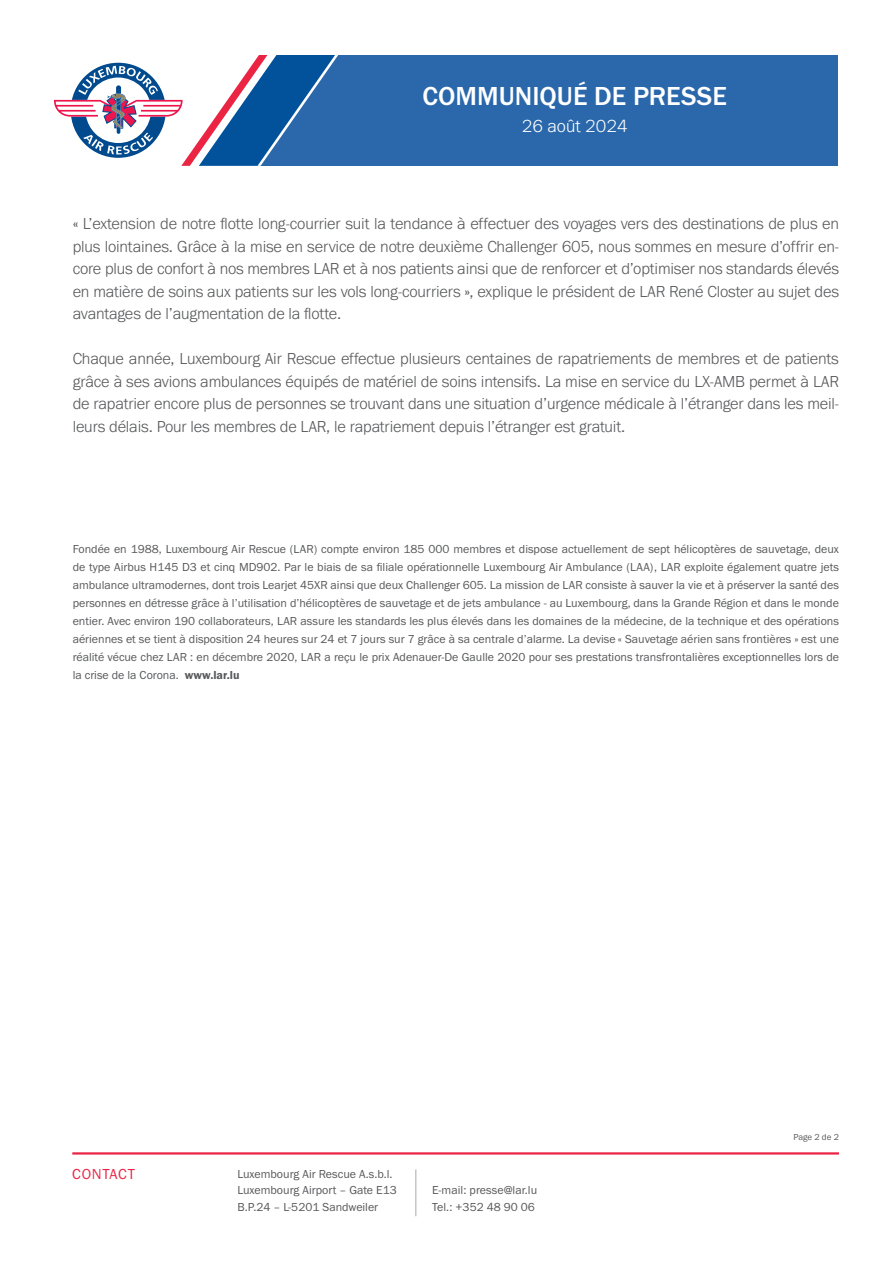
<style>
.page{position:relative;width:893px;height:1263px;background:#fff}
.page>*{position:absolute;margin:0;border:0;box-sizing:border-box;transform-origin:0 0}
.t1{font:500 27px "Franklin Gothic URW";color:#fff}
.t2{font:300 18px "Franklin Gothic URW";color:#fff}
.t3{font:300 16.5px/22.5px "Franklin Gothic URW";letter-spacing:-.01em;color:#57585a;text-align:justify}
.t4{font:15px "Franklin Gothic URW Boo";letter-spacing:.045em;color:#eb2444}
.t5{font:12px/18px "Franklin Gothic URW Boo";color:#57585a;text-align:justify}
.t6{font:9px "Franklin Gothic URW Boo";letter-spacing:-.005em;color:#57585a}
.s1{font-family:"Franklin Gothic URW Dem"}
</style>
<div class="page">
<div style="left:349px;top:55px;width:489px;height:111px;background:#2a68ab"></div>
<svg style="left:54px;top:55px;width:295px;height:111px"></svg>
<hr style="left:416px;top:1169px;width:1px;height:47px;background:#a8a9ad">
<hr style="left:72px;top:1152px;width:767px;height:2px;background:#eb2444">
<p class="t1" style="left:422px;top:79px;width:306px">COMMUNIQUÉ DE PRESSE</p>
<p class="t2" style="left:522px;top:115px;width:107px">26 août 2024</p>
<p class="t3" style="left:73px;top:212px;width:768px">« L’extension de notre flotte long-courrier suit la tendance à effectuer des voyages vers des destinations de plus en plus lointaines. Grâce à la mise en service de notre deuxième Challenger 605, nous sommes en mesure d’offrir en&shy;core plus de confort à nos membres LAR et à nos patients ainsi que de renforcer et d’optimiser nos standards élevés en matière de soins aux patients sur les vols long-courriers », explique le président de LAR René Closter au sujet des avantages de l’augmentation de la flotte.</p>
<p class="t3" style="left:73px;top:347px;width:768px">Chaque année, Luxembourg Air Rescue effectue plusieurs centaines de rapatriements de membres et de patients grâce à ses avions ambulances équipés de matériel de soins intensifs. La mise en service du LX-AMB permet à LAR de rapatrier encore plus de personnes se trouvant dans une situation d’urgence médicale à l’étranger dans les meil&shy;leurs délais. Pour les membres de LAR, le rapatriement depuis l’étranger est gratuit.</p>
<p class="t5" style="left:73px;top:539px;width:768px">Fondée en 1988, Luxembourg Air Rescue (LAR) compte environ 185 000 membres et dispose actuellement de sept hélicoptères de sauvetage, deux de type Airbus H145 D3 et cinq MD902. Par le biais de sa filiale opérationnelle Luxembourg Air Ambulance (LAA), LAR exploite également quatre jets ambulance ultramodernes, dont trois Learjet 45XR ainsi que deux Challenger 605. La mission de LAR consiste à sauver la vie et à préserver la santé des personnes en détresse grâce à l’utilisation d’hélicoptères de sauvetage et de jets ambulance - au Luxembourg, dans la Grande Région et dans le monde entier. Avec environ 190 collaborateurs, LAR assure les standards les plus élevés dans les domaines de la médecine, de la technique et des opérations aériennes et se tient à disposition 24 heures sur 24 et 7 jours sur 7 grâce à sa centrale d’alarme. La devise « Sauvetage aérien sans frontières » est une réalité vécue chez LAR : en décembre 2020, LAR a reçu le prix Adenauer-De Gaulle 2020 pour ses prestations transfrontalières exceptionnelles lors de la crise de la Corona. <span class="s1">www.lar.lu</span></p>
<p class="t4" style="left:72px;top:1165px;width:64px">CONTACT</p>
<p class="t5" style="left:237px;top:1165px;width:156px">Luxembourg Air Rescue A.s.b.l.</p>
<p class="t5" style="left:237px;top:1181px;width:161px">Luxembourg Airport – Gate E13</p>
<p class="t5" style="left:237px;top:1198px;width:142px">B.P.24 – L-5201 Sandweiler</p>
<p class="t5" style="left:432px;top:1181px;width:106px">E-mail: presse@lar.lu</p>
<p class="t5" style="left:432px;top:1198px;width:104px">Tel.: +352 48 90 06</p>
<p class="t6" style="left:793px;top:1132px;width:47px">Page 2 de 2</p>
</div>
